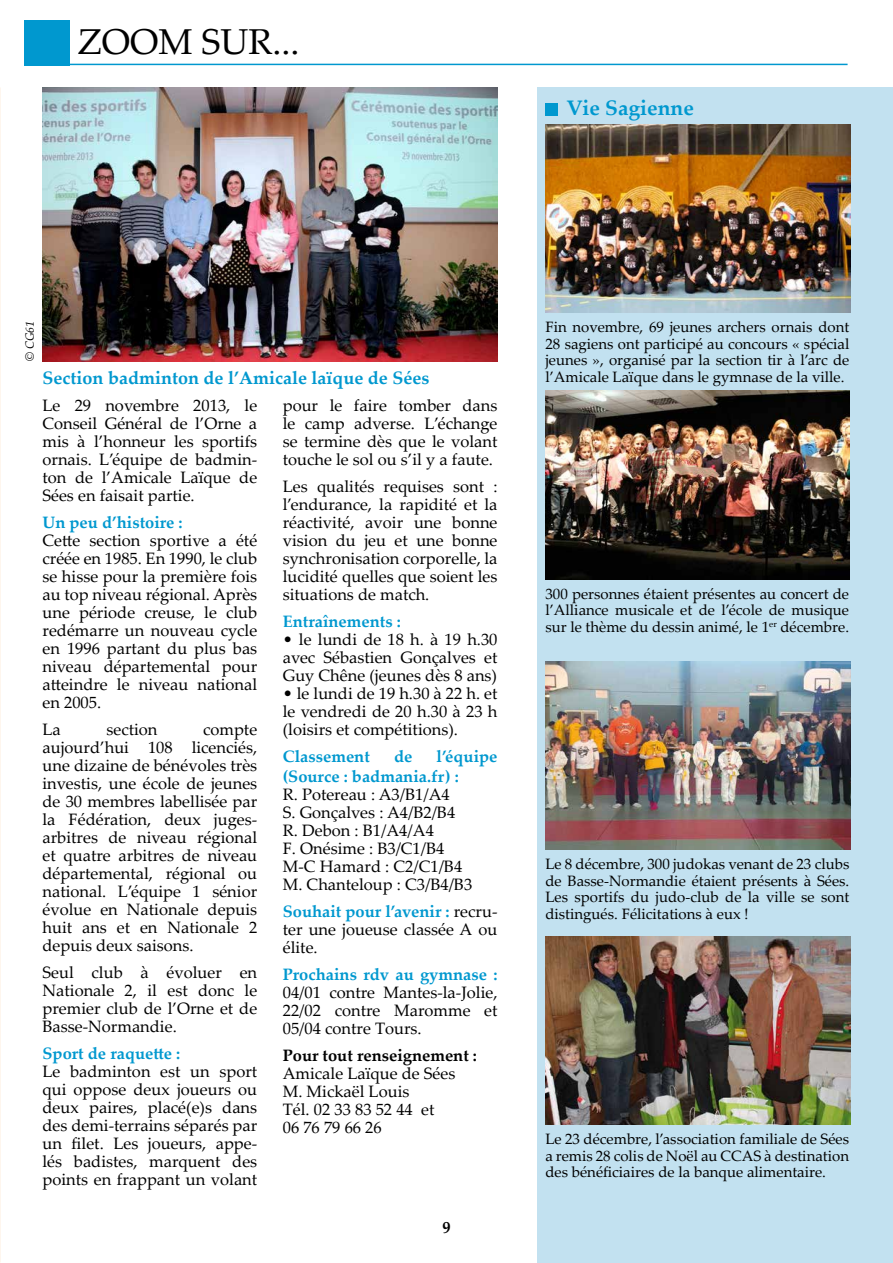
<style>
.page{position:relative;width:893px;height:1263px;background:#fff}
.page>*{position:absolute;margin:0;border:0;box-sizing:border-box;transform-origin:0 0}
.t1{font:36px "Palatino Linotype";color:#000}
.t2{font:700 21px "Palatino Linotype";color:#0098cf}
.t3{font:700 18px "Palatino Linotype";color:#0098cf}
.t4{font:16.5px/18px "Palatino Linotype";color:#000;text-align:justify}
.t5{font:700 16.5px/19.8px "Palatino Linotype";color:#0098cf}
.t6{font:700 16.5px "Palatino Linotype";color:#000}
.t7{font:15px/16.5px "Palatino Linotype";color:#000;text-align:justify}
.t8{font:italic 12px "Palatino Linotype";color:#000}
.s1{font-weight:700;color:#0098cf}
</style>
<div class="page">
<div style="left:24px;top:20px;width:45px;height:45px;background:#0098cf"></div>
<hr style="left:69px;top:64px;width:779px;height:1px;background:#0098cf">
<div style="left:538px;top:87px;width:355px;height:1176px;background:#c2e1f0"></div>
<div style="left:545px;top:103px;width:13px;height:13px;background:#0098cf"></div>
<img style="left:545px;top:125px;width:305px;height:188px">
<img style="left:545px;top:391px;width:305px;height:188px">
<img style="left:546px;top:662px;width:304px;height:188px">
<img style="left:43px;top:88px;width:454px;height:273px">
<img style="left:545px;top:936px;width:305px;height:188px">
<h1 class="t1" style="left:78px;top:16px;width:223px">ZOOM SUR...</h1>
<p class="t2" style="left:567px;top:93px;width:129px">Vie Sagienne</p>
<p class="t8" style="left:21px;top:361px;width:42px;rotate:-90deg">© CG61</p>
<p class="t3" style="left:43px;top:365px;width:388px">Section badminton de l’Amicale laïque de Sées</p>
<p class="t4" style="left:43px;top:395px;width:216px">Le 29 novembre 2013, le Conseil Général de l’Orne a mis à l’honneur les sportifs ornais. L’équipe de badmin&shy;ton de l’Amicale Laïque de Sées en faisait partie.</p>
<p class="t5" style="left:43px;top:512px;width:142px">Un peu d’histoire :</p>
<p class="t4" style="left:43px;top:530px;width:216px">Cette section sportive a été créée en 1985. En 1990, le club se hisse pour la première fois au top niveau régional. Après une période creuse, le club redémarre un nouveau cycle en 1996 partant du plus bas niveau départemental pour atteindre le niveau national en 2005.</p>
<p class="t4" style="left:43px;top:719px;width:20px">La</p>
<p class="t4" style="left:106px;top:719px;width:53px">section</p>
<p class="t4" style="left:43px;top:719px;width:216px;text-indent:161px">compte aujourd’hui 108 licenciés, une dizaine de bénévoles très investis, une école de jeunes de 30 membres labellisée par la Fédération, deux juges&shy;arbitres de niveau régional et quatre arbitres de niveau départemental, régional ou national. L’équipe 1 sénior évolue en Nationale depuis huit ans et en Nationale 2 depuis deux saisons.</p>
<p class="t4" style="left:43px;top:962px;width:216px">Seul club à évoluer en Nationale 2, il est donc le premier club de l’Orne et de Basse-Normandie.</p>
<p class="t5" style="left:43px;top:1043px;width:139px">Sport de raquette :</p>
<p class="t4" style="left:43px;top:1061px;width:216px">Le badminton est un sport qui oppose deux joueurs ou deux paires, placé(e)s dans des demi-terrains séparés par un filet. Les joueurs, appe&shy;lés badistes, marquent des points en frappant un volant</p>
<p class="t4" style="left:283px;top:395px;width:216px">pour le faire tomber dans le camp adverse. L’échange se termine dès que le volant touche le sol ou s’il y a faute.</p>
<p class="t4" style="left:283px;top:476px;width:216px">Les qualités requises sont : l’endurance, la rapidité et la réactivité, avoir une bonne vision du jeu et une bonne synchronisation corporelle, la lucidité quelles que soient les situations de match.</p>
<p class="t5" style="left:283px;top:611px;width:120px">Entraînements :</p>
<p class="t4" style="left:283px;top:629px;width:216px">• le lundi de 18 h. à 19 h.30 avec Sébastien Gonçalves et Guy Chêne (jeunes dès 8 ans)</p>
<p class="t4" style="left:283px;top:683px;width:216px">• le lundi de 19 h.30 à 22 h. et le vendredi de 20 h.30 à 23 h (loisirs et compétitions).</p>
<p class="t5" style="left:283px;top:746px;width:89px">Classement</p>
<p class="t5" style="left:394px;top:746px;width:20px">de</p>
<p class="t5" style="left:283px;top:746px;width:216px;text-indent:154px">l’équipe (Source : badmania.fr) :</p>
<p class="t4" style="left:283px;top:784px;width:191px;text-align:left">R. Potereau : A3/B1/A4<br>S. Gonçalves : A4/B2/B4<br>R. Debon : B1/A4/A4<br>F. Onésime : B3/C1/B4<br>M-C Hamard : C2/C1/B4<br>M. Chanteloup : C3/B4/B3</p>
<p class="t4" style="left:283px;top:901px;width:216px"><span class="s1">Souhait pour l’avenir :</span> recru&shy;ter une joueuse classée A ou élite.</p>
<p class="t5" style="left:283px;top:963px;width:216px">Prochains rdv au gymnase :</p>
<p class="t4" style="left:283px;top:982px;width:216px">04/01 contre Mantes-la-Jolie, 22/02 contre Maromme et 05/04 contre Tours.</p>
<p class="t6" style="left:283px;top:1043px;width:196px">Pour tout renseignement :</p>
<p class="t4" style="left:283px;top:1063px;width:174px;text-align:left">Amicale Laïque de Sées<br>M. Mickaël Louis<br>Tél. 02 33 83 52 44 et<br>06 76 79 66 26</p>
<p class="t6" style="left:442px;top:1215px;width:10px">9</p>
<p class="t7" style="left:545px;top:318px;width:306px">Fin novembre, 69 jeunes archers ornais dont 28 sagiens ont participé au concours « spécial jeunes », organisé par la section tir à l’arc de l’Amicale Laïque dans le gymnase de la ville.</p>
<p class="t7" style="left:545px;top:585px;width:305px">300 personnes étaient présentes au concert de l’Alliance musicale et de l’école de musique sur le thème du dessin animé, le 1<sup>er</sup> décembre.</p>
<p class="t7" style="left:545px;top:855px;width:306px">Le 8 décembre, 300 judokas venant de 23 clubs de Basse-Normandie étaient présents à Sées.<br>Les sportifs du judo-club de la ville se sont distingués. Félicitations à eux !</p>
<p class="t7" style="left:545px;top:1130px;width:305px">Le 23 décembre, l’association familiale de Sées a remis 28 colis de Noël au CCAS à destination des bénéficiaires de la banque alimentaire.</p>
</div>
